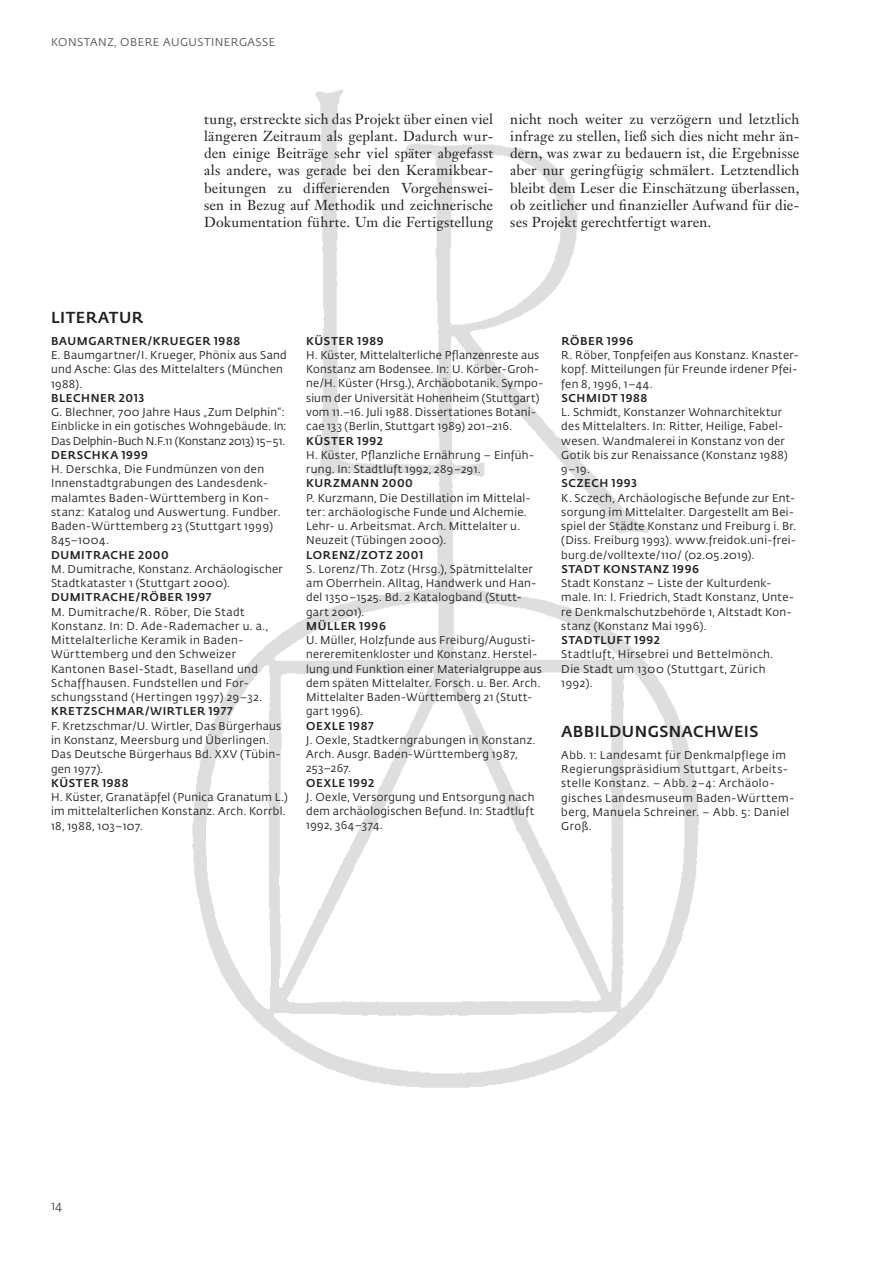
<style>
.page{position:relative;width:893px;height:1263px;background:#fff}
.page>*{position:absolute;margin:0;border:0;box-sizing:border-box;transform-origin:0 0}
.t1{font:500 15.75px "Fedra Sans Pro";letter-spacing:.03em;color:#231f20}
.t2{font:14.25px/17.2px "Janson Text LT Pro";letter-spacing:.01em;color:#231f20;text-align:justify}
.t3{font:300 12.75px "Fedra Sans Pro";color:#231f20}
.t4{font:11.25px/14.2px "Fedra Sans Pro";letter-spacing:.03em;color:#231f20}
.t5{font:500 11.25px "Fedra Sans Pro";letter-spacing:.055em;color:#231f20}
.t6{font:11.25px "Fedra Sans Pro";letter-spacing:.04em;color:#57585a}
</style>
<div class="page">
<img style="left:192px;top:89px;width:507px;height:999px">
<p class="t6" style="left:51px;top:34px;width:226px">KONSTANZ, OBERE AUGUSTINERGASSE</p>
<p class="t2" style="left:204px;top:110px;width:291px">tung, erstreckte sich das Projekt über einen viel längeren Zeitraum als geplant. Dadurch wur&shy;den einige Beiträge sehr viel später abgefasst als andere, was gerade bei den Keramikbear&shy;beitungen zu differierenden Vorgehenswei&shy;sen in Bezug auf Methodik und zeichnerische Dokumentation führte. Um die Fertigstellung</p>
<p class="t2" style="left:510px;top:110px;width:291px">nicht noch weiter zu verzögern und letztlich infrage zu stellen, ließ sich dies nicht mehr än&shy;dern, was zwar zu bedauern ist, die Ergebnisse aber nur geringfügig schmälert. Letztendlich bleibt dem Leser die Einschätzung überlassen, ob zeitlicher und finanzieller Aufwand für die&shy;ses Projekt gerechtfertigt waren.</p>
<h1 class="t1" style="left:51px;top:306px;width:94px">LITERATUR</h1>
<p class="t5" style="left:51px;top:332px;width:191px">BAUMGARTNER/KRUEGER 1988</p>
<p class="t4" style="left:51px;top:348px;width:237px">E. Baumgartner/I. Krueger, Phönix aus Sand und Asche: Glas des Mittelalters (München<br>1988).</p>
<p class="t5" style="left:51px;top:389px;width:95px">BLECHNER 2013</p>
<p class="t4" style="left:51px;top:405px;width:237px">G. Blechner, 700 Jahre Haus „Zum Delphin“:<br>Einblicke in ein gotisches Wohngebäude. In:<br>Das Delphin-Buch N.F.11 (Konstanz 2013) 15–51.</p>
<p class="t5" style="left:51px;top:446px;width:99px">DERSCHKA 1999</p>
<p class="t4" style="left:51px;top:462px;width:231px">H. Derschka, Die Fundmünzen von den Innenstadtgrabungen des Landesdenk&shy;malamtes Baden-Württemberg in Kon&shy;stanz: Katalog und Auswertung. Fundber.<br>Baden-Württemberg 23 (Stuttgart 1999)<br>845–1004.</p>
<p class="t5" style="left:51px;top:546px;width:119px">DUMITRACHE 2000</p>
<p class="t4" style="left:51px;top:561px;width:233px">M. Dumitrache, Konstanz. Archäologischer<br>Stadtkataster 1 (Stuttgart 2000).</p>
<p class="t5" style="left:51px;top:589px;width:162px">DUMITRACHE/RÖBER 1997</p>
<p class="t4" style="left:51px;top:604px;width:219px">M. Dumitrache/R. Röber, Die Stadt Konstanz. In: D. Ade-Rademacher u. a., Mittelalterliche Keramik in Baden-Württemberg und den Schweizer Kantonen Basel-Stadt, Baselland und Schaffhausen. Fundstellen und For&shy;schungsstand (Hertingen 1997) 29–32.</p>
<p class="t5" style="left:51px;top:703px;width:183px">KRETZSCHMAR/WIRTLER 1977</p>
<p class="t4" style="left:51px;top:718px;width:232px">F. Kretzschmar/U. Wirtler, Das Bürgerhaus in Konstanz, Meersburg und Überlingen.<br>Das Deutsche Bürgerhaus Bd. XXV (Tübin&shy;gen 1977).</p>
<p class="t5" style="left:51px;top:774px;width:79px">KÜSTER 1988</p>
<p class="t4" style="left:51px;top:790px;width:238px">H. Küster, Granatäpfel (Punica Granatum L.) im mittelalterlichen Konstanz. Arch. Korrbl.<br>18, 1988, 103–107.</p>
<p class="t5" style="left:306px;top:332px;width:79px">KÜSTER 1989</p>
<p class="t4" style="left:306px;top:348px;width:239px">H. Küster, Mittelalterliche Pflanzenreste aus Konstanz am Bodensee. In: U. Körber-Groh&shy;ne/H. Küster (Hrsg.), Archäobotanik. Sympo&shy;sium der Universität Hohenheim (Stuttgart) vom 11.–16. Juli 1988. Dissertationes Botani&shy;cae 133 (Berlin, Stuttgart 1989) 201–216.</p>
<p class="t5" style="left:306px;top:432px;width:78px">KÜSTER 1992</p>
<p class="t4" style="left:306px;top:447px;width:230px">H. Küster, Pflanzliche Ernährung – Einfüh&shy;rung. In: Stadtluft 1992, 289–291.</p>
<p class="t5" style="left:306px;top:475px;width:108px">KURZMANN 2000</p>
<p class="t4" style="left:306px;top:490px;width:226px">P. Kurzmann, Die Destillation im Mittelal&shy;ter: archäologische Funde und Alchemie.<br>Lehr- u. Arbeitsmat. Arch. Mittelalter u.<br>Neuzeit (Tübingen 2000).</p>
<p class="t5" style="left:306px;top:546px;width:119px">LORENZ/ZOTZ 2001</p>
<p class="t4" style="left:306px;top:561px;width:232px">S. Lorenz/Th. Zotz (Hrsg.), Spätmittelalter am Oberrhein. Alltag, Handwerk und Han&shy;del 1350–1525. Bd. 2 Katalogband (Stutt&shy;gart 2001).</p>
<p class="t5" style="left:306px;top:617px;width:81px">MÜLLER 1996</p>
<p class="t4" style="left:306px;top:633px;width:237px">U. Müller, Holzfunde aus Freiburg/Augusti&shy;nereremitenkloster und Konstanz. Herstel&shy;lung und Funktion einer Materialgruppe aus dem späten Mittelalter. Forsch. u. Ber. Arch.<br>Mittelalter Baden-Württemberg 21 (Stutt&shy;gart 1996).</p>
<p class="t5" style="left:306px;top:717px;width:69px">OEXLE 1987</p>
<p class="t4" style="left:306px;top:732px;width:231px">J. Oexle, Stadtkerngrabungen in Konstanz.<br>Arch. Ausgr. Baden-Württemberg 1987,<br>253–267.</p>
<p class="t5" style="left:306px;top:774px;width:69px">OEXLE 1992</p>
<p class="t4" style="left:306px;top:789px;width:230px;text-align:justify">J. Oexle, Versorgung und Entsorgung nach dem archäologischen Befund. In: Stadtluft 1992, 364–374.</p>
<p class="t5" style="left:561px;top:332px;width:74px">RÖBER 1996</p>
<p class="t4" style="left:561px;top:348px;width:238px;text-align:justify">R. Röber, Tonpfeifen aus Konstanz. Knaster&shy;kopf. Mitteilungen für Freunde irdener Pfei&shy;fen 8, 1996, 1–44.</p>
<p class="t5" style="left:561px;top:389px;width:88px">SCHMIDT 1988</p>
<p class="t4" style="left:561px;top:405px;width:228px">L. Schmidt, Konstanzer Wohnarchitektur des Mittelalters. In: Ritter, Heilige, Fabel&shy;wesen. Wandmalerei in Konstanz von der Gotik bis zur Renaissance (Konstanz 1988)<br>9–19.</p>
<p class="t5" style="left:561px;top:475px;width:77px">SCZECH 1993</p>
<p class="t4" style="left:561px;top:490px;width:237px">K. Sczech, Archäologische Befunde zur Ent&shy;sorgung im Mittelalter. Dargestellt am Bei&shy;spiel der Städte Konstanz und Freiburg i. Br. (Diss. Freiburg 1993). www.freidok.uni-frei&shy;burg.de/volltexte/110/ (02.05.2019).</p>
<p class="t5" style="left:561px;top:560px;width:139px">STADT KONSTANZ 1996</p>
<p class="t4" style="left:561px;top:576px;width:235px">Stadt Konstanz – Liste der Kulturdenk&shy;male. In: I. Friedrich, Stadt Konstanz, Unte&shy;re Denkmalschutzbehörde 1, Altstadt Kon&shy;stanz (Konstanz Mai 1996).</p>
<p class="t5" style="left:561px;top:632px;width:100px">STADTLUFT 1992</p>
<p class="t4" style="left:561px;top:647px;width:213px">Stadtluft, Hirsebrei und Bettelmönch.<br>Die Stadt um 1300 (Stuttgart, Zürich<br>1992).</p>
<h1 class="t1" style="left:561px;top:720px;width:199px">ABBILDUNGSNACHWEIS</h1>
<p class="t4" style="left:561px;top:747px;width:235px">Abb. 1: Landesamt für Denkmalpflege im Regierungspräsidium Stuttgart, Arbeits&shy;stelle Konstanz. – Abb. 2–4: Archäolo&shy;gisches Landesmuseum Baden-Württem&shy;berg, Manuela Schreiner. – Abb. 5: Daniel Groß.</p>
<p class="t3" style="left:51px;top:1197px;width:13px">14</p>
</div>
